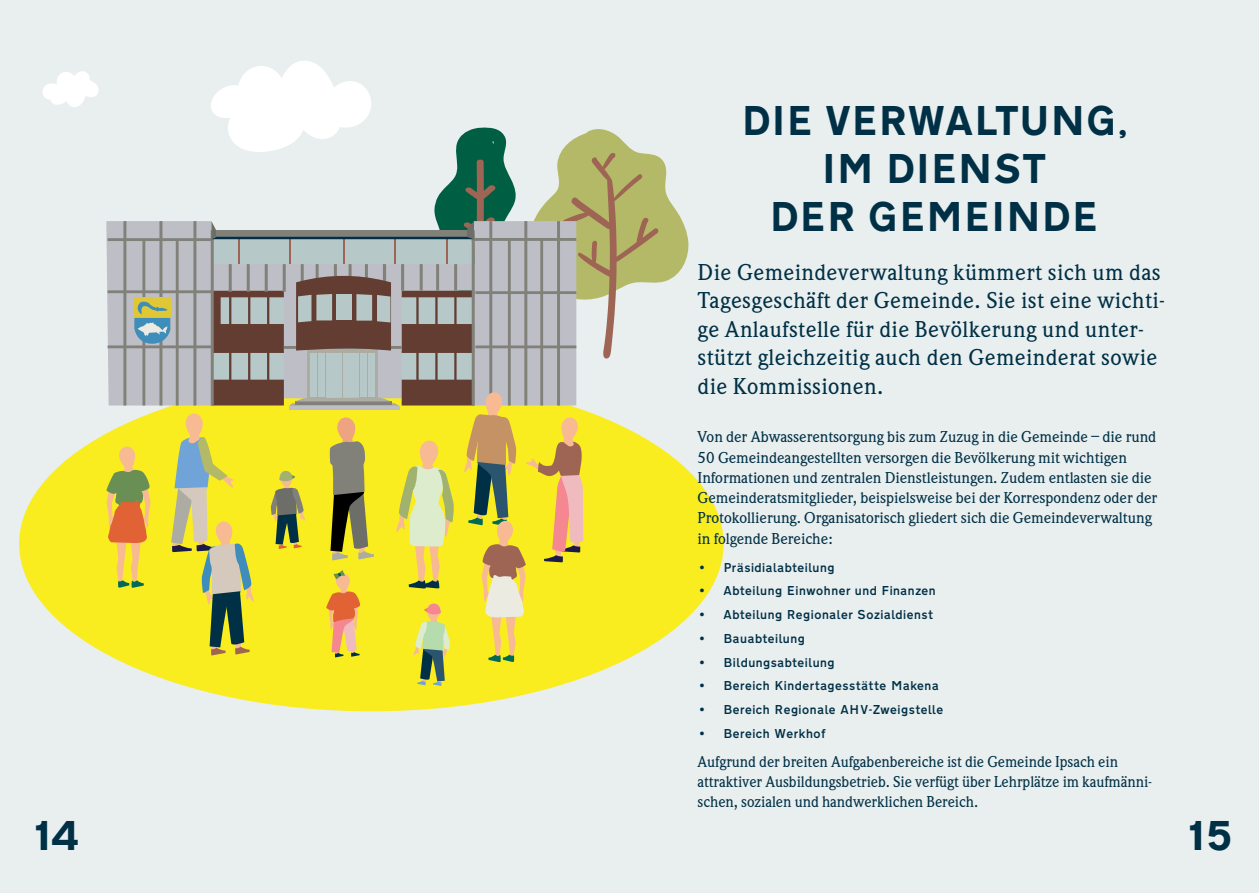
<style>
.page{position:relative;width:1259px;height:893px;background:#e9eeee}
.page>*{position:absolute;margin:0;border:0;box-sizing:border-box;transform-origin:0 0}
.t1{font:700 43.5px/48px "Transport D";color:#003046;text-align:center}
.t2{font:24px/28.5px "B Weidemann";letter-spacing:.02em;color:#003046}
.t3{font:16.5px/20.2px "B Weidemann";color:#003046}
.t4{font:500 13.5px "Transport D";letter-spacing:.02em;color:#003046}
</style>
<div class="page">
<div style="left:19px;top:376px;width:704px;height:335px;background:#f9ed20;border-radius:50%"></div>
<svg style="left:43px;top:71px;width:56px;height:36px"></svg>
<svg style="left:106px;top:61px;width:583px;height:625px"></svg>
<h1 class="t1" style="left:741px;top:91px;width:387px">DIE VERWALTUNG,<br>IM DIENST<br>DER GEMEINDE</h1>
<h2 class="t2" style="left:697px;top:259px;width:469px">Die Gemeindeverwaltung kümmert sich um das Tagesgeschäft der Gemeinde. Sie ist eine wichti&shy;ge Anlaufstelle für die Bevölkerung und unter&shy;stützt gleichzeitig auch den Gemeinderat sowie die Kommissionen.</h2>
<p class="t3" style="left:697px;top:428px;width:461px">Von der Abwasserentsorgung bis zum Zuzug in die Gemeinde – die rund 50 Gemeindeangestellten versorgen die Bevölkerung mit wichtigen Informationen und zentralen Dienstleistungen. Zudem entlasten sie die Gemeinderatsmitglieder, beispielsweise bei der Korrespondenz oder der Protokollierung. Organisatorisch gliedert sich die Gemeindeverwaltung in folgende Bereiche:</p>
<p class="t4" style="left:697px;top:559px;width:139px">• Präsidialabteilung</p>
<p class="t4" style="left:697px;top:583px;width:240px">• Abteilung Einwohner und Finanzen</p>
<p class="t4" style="left:697px;top:606px;width:237px">• Abteilung Regionaler Sozialdienst</p>
<p class="t4" style="left:697px;top:630px;width:109px">• Bauabteilung</p>
<p class="t4" style="left:697px;top:654px;width:139px">• Bildungsabteilung</p>
<p class="t4" style="left:697px;top:678px;width:243px">• Bereich Kindertagesstätte Makena</p>
<p class="t4" style="left:697px;top:701px;width:247px">• Bereich Regionale AHV-Zweigstelle</p>
<p class="t4" style="left:697px;top:725px;width:130px">• Bereich Werkhof</p>
<p class="t3" style="left:697px;top:752px;width:456px">Aufgrund der breiten Aufgabenbereiche ist die Gemeinde Ipsach ein attraktiver Ausbildungsbetrieb. Sie verfügt über Lehrplätze im kaufmänni&shy;schen, sozialen und handwerklichen Bereich.</p>
<h1 class="t1" style="left:34px;top:807px;width:48px">14</h1>
<h1 class="t1" style="left:1188px;top:807px;width:46px">15</h1>
</div>
